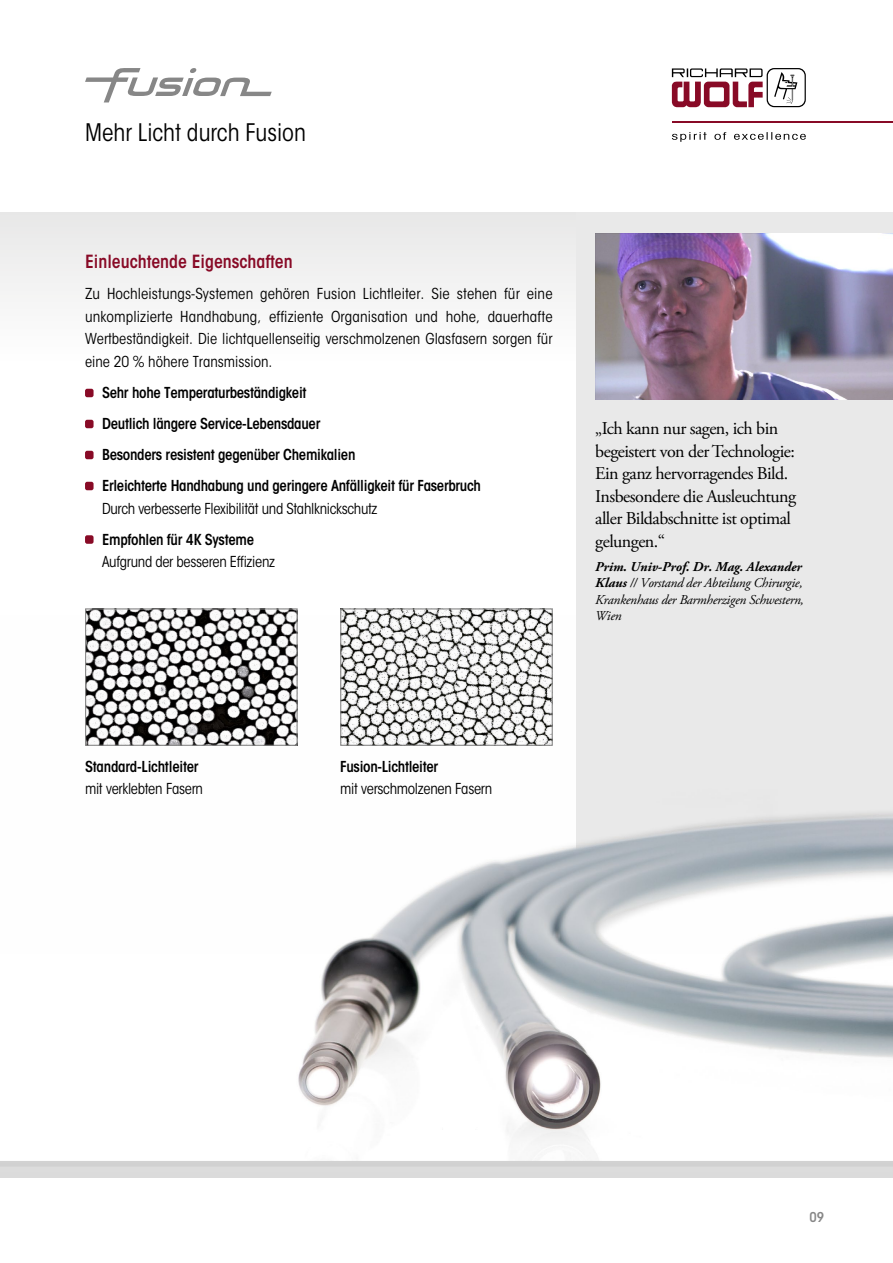
<style>
.page{position:relative;width:893px;height:1263px;background:#fff}
.page>*{position:absolute;margin:0;border:0;box-sizing:border-box;transform-origin:0 0}
.t1{font:condensed 24px "ITC Avant Garde Std";color:#000}
.t2{font:18px/22.5px "Adobe Garamond Pro";letter-spacing:-.03em;color:#000}
.t3{font:600 condensed 18px "ITC Avant Garde Std";color:#880a26}
.t4{font:condensed 15px/22.5px "ITC Avant Garde Std";letter-spacing:-.02em;color:#000;text-align:justify}
.t5{font:600 condensed 15px/31px "ITC Avant Garde Std";letter-spacing:-.02em;color:#000}
.t6{font:italic 13.5px/16.2px "Adobe Garamond Pro";letter-spacing:-.02em;color:#000}
.t7{font:600 condensed 13.5px "ITC Avant Garde Std";color:#878787}
.s1{font-weight:700}
</style>
<div class="page">
<div style="left:0;top:1166px;width:893px;height:12px;background:#dbdbdb"></div>
<div style="left:0;top:213px;width:893px;height:148px;background:#f3f3f3"></div>
<svg style="left:672px;top:132px;width:134px;height:10px"></svg>
<svg style="left:672px;top:68px;width:134px;height:39px"></svg>
<hr style="left:672px;top:121px;width:221px;height:2px;background:#880a26">
<div style="left:577px;top:213px;width:316px;height:644px;background:#e9e9e9"></div>
<svg style="left:85px;top:68px;width:187px;height:34px"></svg>
<div style="left:85px;top:389px;width:9px;height:8px;background:#880a26;border-radius:2px"></div>
<div style="left:85px;top:420px;width:9px;height:8px;background:#880a26;border-radius:2px"></div>
<div style="left:85px;top:451px;width:9px;height:8px;background:#880a26;border-radius:2px"></div>
<div style="left:85px;top:482px;width:9px;height:8px;background:#880a26;border-radius:2px"></div>
<div style="left:85px;top:535px;width:9px;height:9px;background:#880a26;border-radius:2px"></div>
<img style="left:298px;top:715px;width:595px;height:437px">
<img style="left:87px;top:610px;width:209px;height:134px">
<div style="left:85px;top:608px;width:213px;height:138px;border:1px solid #878787"></div>
<img style="left:342px;top:610px;width:209px;height:134px">
<div style="left:340px;top:608px;width:213px;height:138px;border:1px solid #878787"></div>
<img style="left:595px;top:234px;width:298px;height:166px">
<h1 class="t1" style="left:85px;top:117px;width:222px">Mehr Licht durch Fusion</h1>
<p class="t3" style="left:85px;top:251px;width:209px">Einleuchtende Eigenschaften</p>
<p class="t4" style="left:85px;top:283px;width:469px">Zu Hochleistungs-Systemen gehören Fusion Lichtleiter. Sie stehen für eine unkomplizierte Handhabung, effiziente Organisation und hohe, dauerhafte Wertbeständigkeit. Die lichtquellenseitig verschmolzenen Glasfasern sorgen für eine 20 % höhere Transmission.</p>
<p class="t5" style="left:102px;top:377px;width:380px">Sehr hohe Temperaturbeständigkeit<br>Deutlich längere Service-Lebensdauer<br>Besonders resistent gegenüber Chemikalien<br>Erleichterte Handhabung und geringere Anfälligkeit für Faserbruch</p>
<p class="t4" style="left:102px;top:497px;width:277px">Durch verbesserte Flexibilität und Stahlknickschutz</p>
<p class="t5" style="left:102px;top:523px;width:154px">Empfohlen für 4K Systeme</p>
<p class="t4" style="left:102px;top:550px;width:175px">Aufgrund der besseren Effizienz</p>
<p class="t2" style="left:595px;top:418px;width:202px">„Ich kann nur sagen, ich bin begeistert von der Technologie:<br>Ein ganz hervorragendes Bild.<br>Insbesondere die Ausleuchtung aller Bildabschnitte ist optimal gelungen.“</p>
<p class="t6" style="left:595px;top:559px;width:210px"><span class="s1">Prim. Univ-Prof. Dr. Mag. Alexander<br>Klaus</span> // Vorstand der Abteilung Chirurgie,<br>Krankenhaus der Barmherzigen Schwestern,<br>Wien</p>
<p class="t5" style="left:85px;top:751px;width:115px">Standard-Lichtleiter</p>
<p class="t4" style="left:85px;top:777px;width:119px">mit verklebten Fasern</p>
<p class="t5" style="left:340px;top:751px;width:100px">Fusion-Lichtleiter</p>
<p class="t4" style="left:340px;top:777px;width:154px">mit verschmolzenen Fasern</p>
<p class="t7" style="left:809px;top:1208px;width:16px">09</p>
</div>
